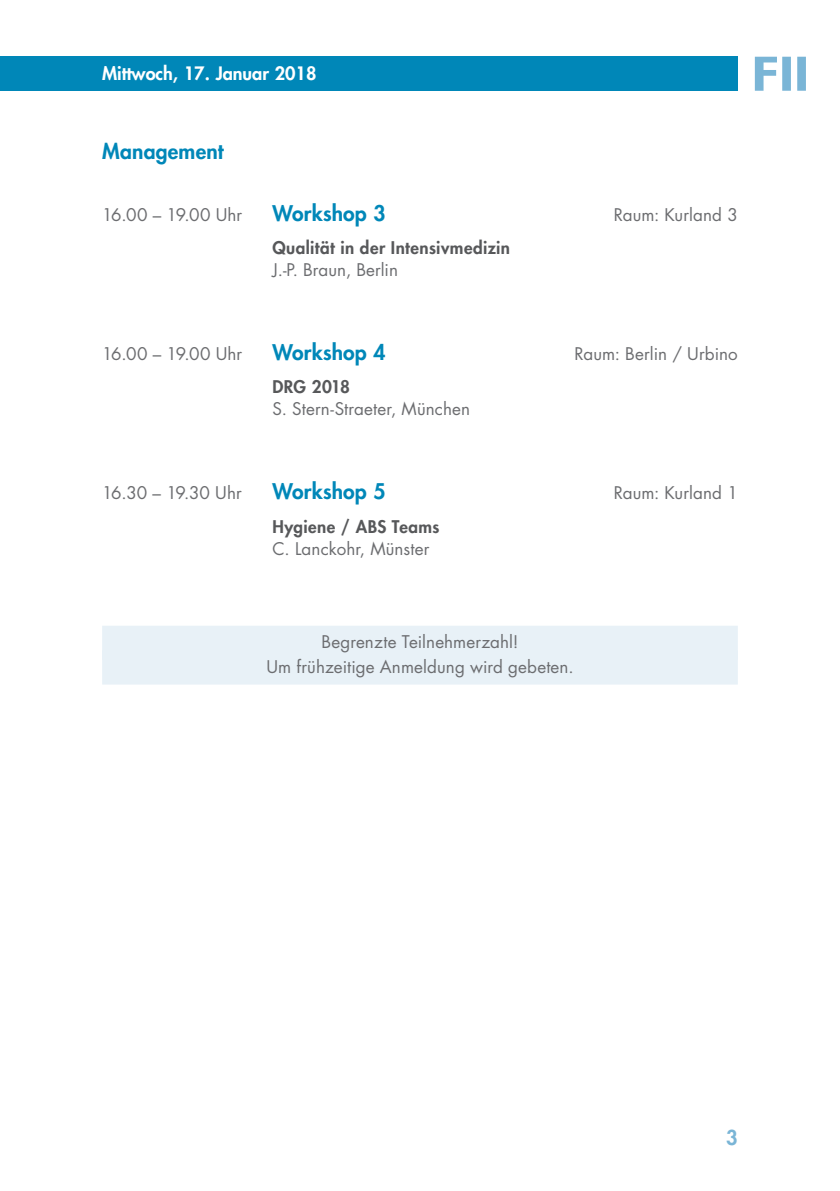
<style>
.page{position:relative;width:840px;height:1191px;background:#fff}
.page>*{position:absolute;margin:0;border:0;box-sizing:border-box;transform-origin:0 0}
.t1{font:800 21px "Futura";letter-spacing:.01em;color:#0087b8}
.t2{font:800 20px "Futura";color:#7ab5d6}
.t3{font:800 18px "Futura";color:#fff}
.t4{font:17px/24.8px "Futura";letter-spacing:.005em;color:#6c6d70;text-align:center}
.t5{font:800 17px "Futura";letter-spacing:.02em;color:#57585a}
</style>
<div class="page">
<div style="left:0;top:57px;width:737px;height:34px;background:#0087b8"></div>
<svg style="left:754px;top:57px;width:51px;height:34px"></svg>
<div style="left:102px;top:626px;width:635px;height:34px;background:#e8f1f7"></div>
<div style="left:102px;top:650px;width:635px;height:34px;background:#e8f1f7"></div>
<p class="t3" style="left:102px;top:61px;width:216px">Mittwoch, 17. Januar 2018</p>
<p class="t1" style="left:102px;top:137px;width:123px">Management</p>
<p class="t4" style="left:102px;top:202px;width:141px">16.00 – 19.00 Uhr</p>
<p class="t1" style="left:272px;top:199px;width:114px">Workshop 3</p>
<p class="t4" style="left:613px;top:202px;width:125px">Raum: Kurland 3</p>
<p class="t5" style="left:272px;top:236px;width:239px">Qualität in der Intensivmedizin</p>
<p class="t4" style="left:272px;top:257px;width:127px">J.-P. Braun, Berlin</p>
<p class="t4" style="left:102px;top:341px;width:141px">16.00 – 19.00 Uhr</p>
<p class="t1" style="left:272px;top:338px;width:114px">Workshop 4</p>
<p class="t4" style="left:574px;top:341px;width:165px">Raum: Berlin / Urbino</p>
<p class="t5" style="left:272px;top:376px;width:79px">DRG 2018</p>
<p class="t4" style="left:272px;top:396px;width:199px">S. Stern-Straeter, München</p>
<p class="t4" style="left:102px;top:480px;width:141px">16.30 – 19.30 Uhr</p>
<p class="t1" style="left:272px;top:477px;width:114px">Workshop 5</p>
<p class="t4" style="left:613px;top:480px;width:125px">Raum: Kurland 1</p>
<p class="t5" style="left:272px;top:515px;width:168px">Hygiene / ABS Teams</p>
<p class="t4" style="left:272px;top:536px;width:158px">C. Lanckohr, Münster</p>
<p class="t4" style="left:266px;top:629px;width:308px">Begrenzte Teilnehmerzahl!<br>Um frühzeitige Anmeldung wird gebeten.</p>
<p class="t2" style="left:725px;top:1123px;width:13px">3</p>
</div>
